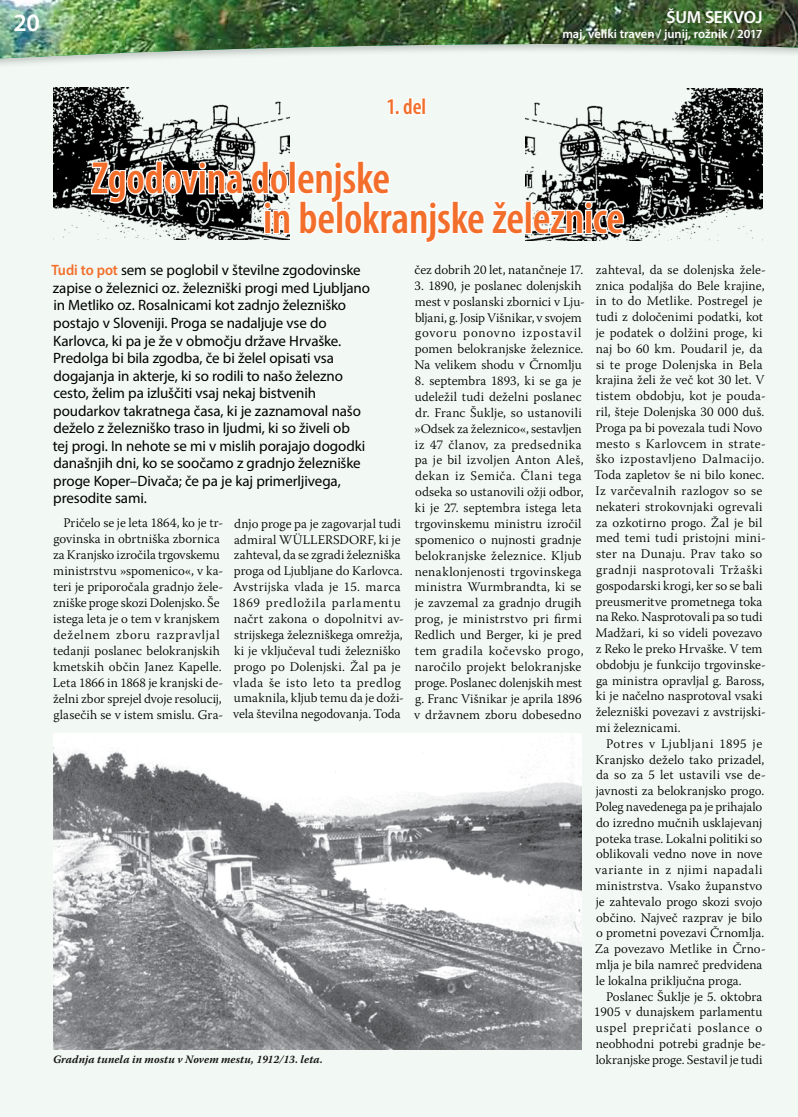
<style>
.page{position:relative;width:798px;height:1117px;background:#fff}
.page>*{position:absolute;margin:0;border:0;box-sizing:border-box;transform-origin:0 0}
.t1{font:600 condensed 45px/39.6px "Myriad Pro";letter-spacing:-.01em;color:#f36e2b}
.t2{font:600 25px "Myriad Pro";color:#fff}
.t3{font:600 condensed 22.5px "Myriad Pro";color:#f36e2b}
.t4{font:600 17.5px "Myriad Pro";letter-spacing:-.01em;color:#fff}
.t5{font:15px/17.5px "Myriad Pro";letter-spacing:-.01em;color:#000}
.t6{font:300 13.12px/15.8px "Warnock Pro";letter-spacing:.01em;color:#000}
.t7{font:300 13.12px "Warnock Pro";letter-spacing:-.01em;color:#000}
.t8{font:600 12.5px "Myriad Pro";color:#fff}
.t9{font:italic 700 11.25px "Warnock Pro";letter-spacing:.01em;color:#141414}
.s1{font-weight:600;color:#f36e2b}
</style>
<div class="page">
<div style="left:0;top:94px;width:797px;height:1022px;background:#f2f9f4"></div>
<div style="left:0;top:76px;width:797px;height:18px;background:#f2f9f4"></div>
<img style="left:0;top:0;width:797px;height:76px">
<img style="left:53px;top:732px;width:528px;height:316px">
<img style="left:53px;top:88px;width:237px;height:151px">
<img style="left:525px;top:89px;width:237px;height:151px">
<svg style="left:531px;top:200px;width:94px;height:35px"></svg>
<svg style="left:90px;top:96px;width:435px;height:148px"></svg>
<h2 class="t2" style="left:13px;top:6px;width:28px">20</h2>
<h3 class="t4" style="left:666px;top:6px;width:97px">ŠUM SEKVOJ</h3>
<p class="t8" style="left:562px;top:26px;width:201px">maj, veliki traven / junij, rožnik / 2017</p>
<h3 class="t3" style="left:386px;top:93px;width:41px">1. del</h3>
<h1 class="t1" style="left:263px;top:158px;width:362px;text-indent:-171px">Zgodovina dolenjske<br>in belokranjske železnice</h1>
<p class="t5" style="left:51px;top:261px;width:320px"><span class="s1">Tudi to pot</span> sem se poglobil v številne zgodovinske zapise o železnici oz. železniški progi med Ljubljano in Metliko oz. Rosalnicami kot zadnjo železniško postajo v Sloveniji. Proga se nadaljuje vse do Karlovca, ki pa je že v območju države Hrvaške.<br>Predolga bi bila zgodba, če bi želel opisati vsa dogajanja in akterje, ki so rodili to našo železno cesto, želim pa izluščiti vsaj nekaj bistvenih poudarkov takratnega časa, ki je zaznamoval našo deželo z železniško traso in ljudmi, ki so živeli ob<br>tej progi. In nehote se mi v mislih porajajo dogodki današnjih dni, ko se soočamo z gradnjo železniške proge Koper–Divača; če pa je kaj primerljivega, presodite sami.</p>
<p class="t6" style="left:53px;top:514px;width:172px;text-indent:11px">Pričelo se je leta 1864, ko je tr&shy;govinska in obrtniška zbornica za Kranjsko izročila trgovskemu ministrstvu »spomenico«, v ka&shy;teri je priporočala gradnjo žele&shy;zniške proge skozi Dolenjsko. Še istega leta je o tem v kranjskem deželnem zboru razpravljal tedanji poslanec belokranjskih kmetskih občin Janez Kapelle.<br>Leta 1866 in 1868 je kranjski de&shy;želni zbor sprejel dvoje resolucij, glasečih se v istem smislu. Gra-</p>
<p class="t6" style="left:232px;top:515px;width:173px">dnjo proge pa je zagovarjal tudi admiral WÜLLERSDORF, ki je zahteval, da se zgradi železniška proga od Ljubljane do Karlovca.<br>Avstrijska vlada je 15. marca<br>1869 predložila parlamentu načrt zakona o dopolnitvi av&shy;strijskega železniškega omrežja, ki je vključeval tudi železniško progo po Dolenjski. Žal pa je vlada še isto leto ta predlog umaknila, kljub temu da je doži&shy;vela številna negodovanja. Toda</p>
<p class="t6" style="left:414px;top:261px;width:170px">čez dobrih 20 let, natančneje 17.</p>
<p class="t6" style="left:414px;top:277px;width:172px">3. 1890, je poslanec dolenjskih mest v poslanski zbornici v Lju&shy;bljani, g. Josip Višnikar, v svojem govoru ponovno izpostavil pomen belokranjske železnice.<br>Na velikem shodu v Črnomlju</p>
<p class="t6" style="left:414px;top:372px;width:171px">8. septembra 1893, ki se ga je udeležil tudi deželni poslanec dr. Franc Šuklje, so ustanovili »Odsek za železnico«, sestavljen iz 47 članov, za predsednika pa je bil izvoljen Anton Aleš, dekan iz Semiča. Člani tega odseka so ustanovili ožji odbor, ki je 27. septembra istega leta trgovinskemu ministru izročil spomenico o nujnosti gradnje belokranjske železnice. Kljub nenaklonjenosti trgovinskega ministra Wurmbrandta, ki se je zavzemal za gradnjo drugih prog, je ministrstvo pri firmi<br>Redlich und Berger, ki je pred tem gradila kočevsko progo, naročilo projekt belokranjske proge. Poslanec dolenjskih mest g. Franc Višnikar je aprila 1896 v državnem zboru dobesedno</p>
<p class="t6" style="left:593px;top:261px;width:173px">zahteval, da se dolenjska žele&shy;znica podaljša do Bele krajine, in to do Metlike. Postregel je tudi z določenimi podatki, kot je podatek o dolžini proge, ki naj bo 60 km. Poudaril je, da si te proge Dolenjska in Bela krajina želi že več kot 30 let. V tistem obdobju, kot je pouda&shy;ril, šteje Dolenjska 30 000 duš.<br>Proga pa bi povezala tudi Novo mesto s Karlovcem in strate&shy;ško izpostavljeno Dalmacijo.<br>Toda zapletov še ni bilo konec.<br>Iz varčevalnih razlogov so se nekateri strokovnjaki ogrevali za ozkotirno progo. Žal je bil med temi tudi pristojni mini&shy;ster na Dunaju. Prav tako so gradnji nasprotovali Tržaški gospodarski krogi, ker so se bali preusmeritve prometnega toka na Reko. Nasprotovali pa so tudi<br>Madžari, ki so videli povezavo z Reko le preko Hrvaške. V tem obdobju je funkcijo trgovinske&shy;ga ministra opravljal g. Baross, ki je načelno nasprotoval vsaki železniški povezavi z avstrijski&shy;mi železnicami.</p>
<p class="t6" style="left:594px;top:735px;width:172px;text-indent:11px">Potres v Ljubljani 1895 je<br>Kranjsko deželo tako prizadel, da so za 5 let ustavili vse de&shy;javnosti za belokranjsko progo.<br>Poleg navedenega pa je prihajalo do izredno mučnih usklajevanj poteka trase. Lokalni politiki so oblikovali vedno nove in nove variante in z njimi napadali ministrstva. Vsako županstvo je zahtevalo progo skozi svojo občino. Največ razprav je bilo o prometni povezavi Črnomlja.<br>Za povezavo Metlike in Črno&shy;mlja je bila namreč predvidena le lokalna priključna proga.</p>
<p class="t6" style="left:594px;top:987px;width:173px;text-indent:12px">Poslanec Šuklje je 5. oktobra<br>1905 v dunajskem parlamentu uspel prepričati poslance o neobhodni potrebi gradnje be-</p>
<p class="t9" style="left:53px;top:1052px;width:271px">Gradnja tunela in mostu v Novem mestu, 1912/13. leta.</p>
<p class="t7" style="left:595px;top:1051px;width:168px">lokranjske proge. Sestavil je tudi</p>
</div>
